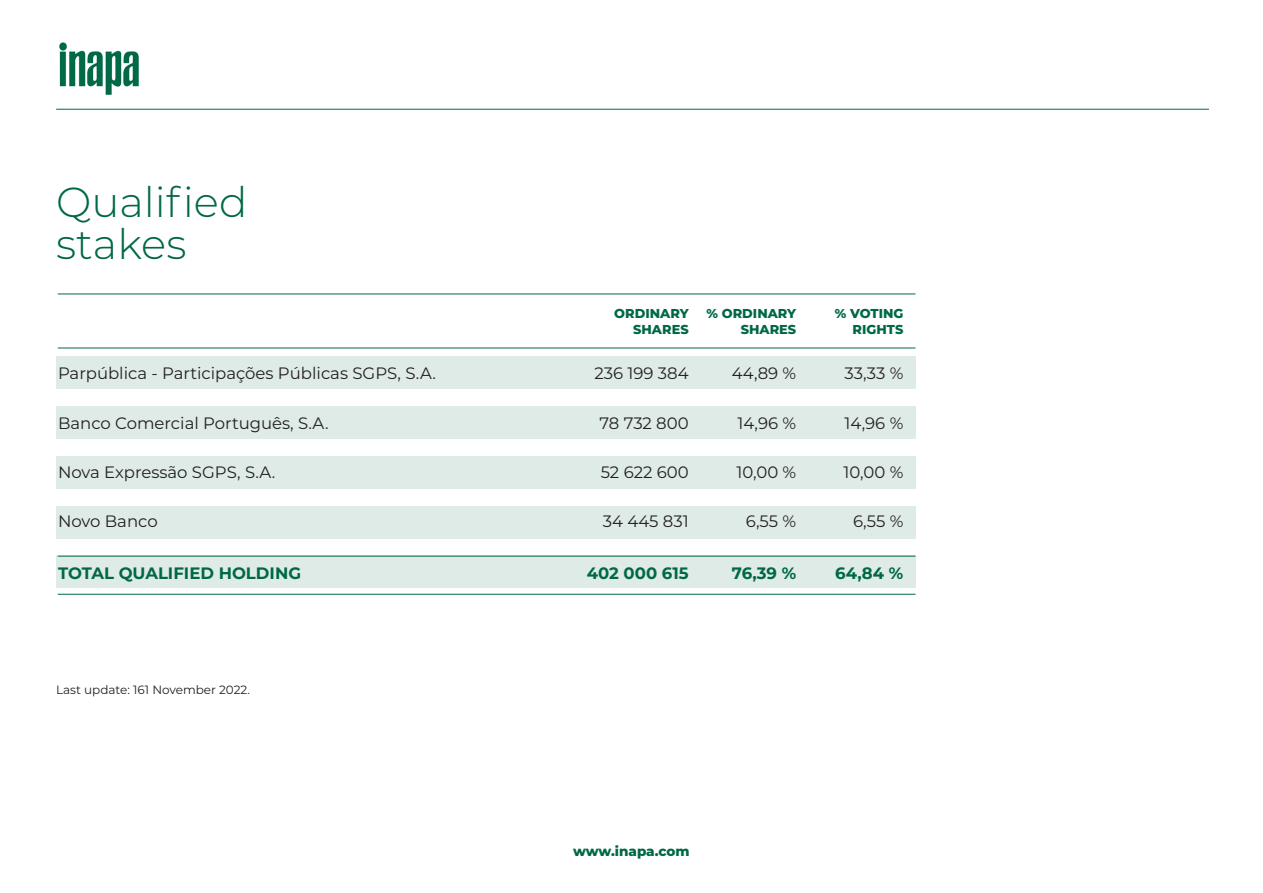
<style>
.page{position:relative;width:1263px;height:893px;background:#fff}
.page>*{position:absolute;margin:0;border:0;box-sizing:border-box;transform-origin:0 0}
.t1{font:300 42px/42px "Montserrat";color:#006847}
.t2{font:16.5px "Montserrat";color:#231f20}
.t3{font:700 16.5px "Montserrat";color:#006847}
.t4{font:800 13.5px "Montserrat";letter-spacing:-.005em;color:#006847}
.t5{font:800 12.9px/15.5px "Montserrat";color:#006847;text-align:right}
.t6{font:12px "Montserrat";color:#231f20}
</style>
<div class="page">
<img style="left:59px;top:42px;width:80px;height:53px">
<hr style="left:56px;top:109px;width:1153px;height:1px;background:#006847">
<div style="left:56px;top:456px;width:859px;height:33px;background:#deebe7"></div>
<div style="left:56px;top:356px;width:859px;height:33px;background:#deebe7"></div>
<div style="left:56px;top:506px;width:859px;height:32px;background:#deebe7"></div>
<div style="left:56px;top:406px;width:859px;height:33px;background:#deebe7"></div>
<div style="left:56px;top:555px;width:859px;height:33px;background:#deebe7"></div>
<hr style="left:58px;top:294px;width:857px;height:1px;background:#006847">
<hr style="left:58px;top:348px;width:857px;height:1px;background:#006847">
<hr style="left:58px;top:556px;width:857px;height:1px;background:#006847">
<hr style="left:58px;top:594px;width:857px;height:1px;background:#006847">
<p class="t1" style="left:56px;top:180px;width:193px">Qualified stakes</p>
<p class="t2" style="left:58px;top:362px;width:379px">Parpública - Participações Públicas SGPS, S.A.</p>
<p class="t2" style="left:58px;top:411px;width:272px">Banco Comercial Português, S.A.</p>
<p class="t2" style="left:58px;top:461px;width:219px">Nova Expressão SGPS, S.A.</p>
<p class="t2" style="left:58px;top:510px;width:101px">Novo Banco</p>
<p class="t3" style="left:58px;top:561px;width:245px">TOTAL QUALIFIED HOLDING</p>
<p class="t6" style="left:56px;top:682px;width:195px">Last update: 161 November 2022.</p>
<p class="t5" style="left:614px;top:305px;width:76px">ORDINARY<br>SHARES</p>
<p class="t5" style="left:706px;top:305px;width:91px">% ORDINARY<br>SHARES</p>
<p class="t5" style="left:835px;top:305px;width:70px">% VOTING<br>RIGHTS</p>
<p class="t2" style="left:594px;top:362px;width:96px">236 199 384</p>
<p class="t2" style="left:599px;top:411px;width:91px">78 732 800</p>
<p class="t2" style="left:601px;top:461px;width:89px">52 622 600</p>
<p class="t2" style="left:603px;top:510px;width:87px">34 445 831</p>
<p class="t3" style="left:587px;top:561px;width:103px">402 000 615</p>
<p class="t2" style="left:732px;top:362px;width:66px">44,89 %</p>
<p class="t2" style="left:737px;top:411px;width:60px">14,96 %</p>
<p class="t2" style="left:736px;top:461px;width:61px">10,00 %</p>
<p class="t2" style="left:746px;top:510px;width:52px">6,55 %</p>
<p class="t3" style="left:732px;top:561px;width:66px">76,39 %</p>
<p class="t2" style="left:845px;top:362px;width:60px">33,33 %</p>
<p class="t2" style="left:844px;top:411px;width:60px">14,96 %</p>
<p class="t2" style="left:843px;top:461px;width:61px">10,00 %</p>
<p class="t2" style="left:853px;top:510px;width:52px">6,55 %</p>
<p class="t3" style="left:835px;top:561px;width:70px">64,84 %</p>
<p class="t4" style="left:573px;top:841px;width:118px">www.inapa.com</p>
</div>
